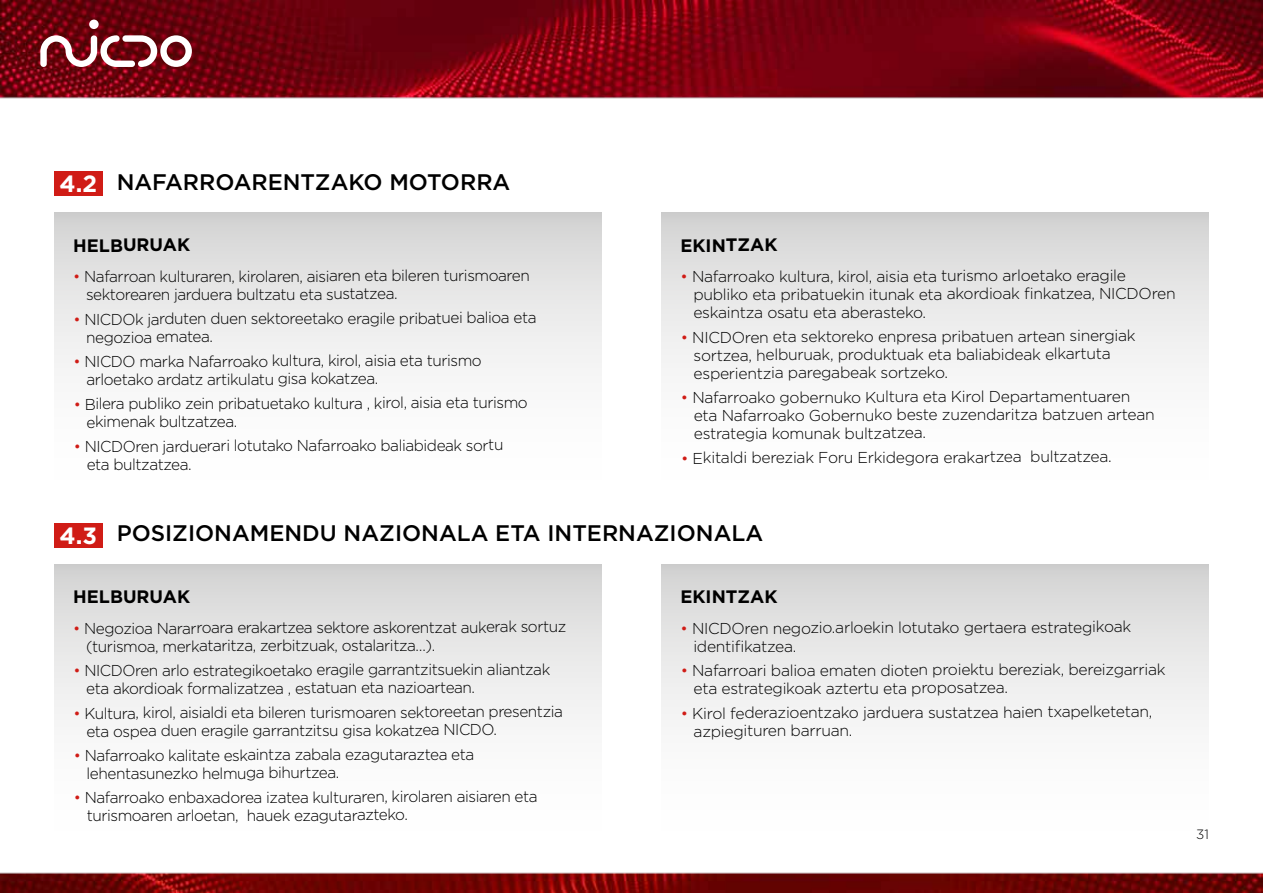
<style>
.page{position:relative;width:1263px;height:893px;background:#fff}
.page>*{position:absolute;margin:0;border:0;box-sizing:border-box;transform-origin:0 0}
.t1{font:700 23.55px "Gotham";color:#fff}
.t2{font:500 22.5px "Gotham";color:#000}
.t3{font:700 18px "Gotham";letter-spacing:-.005em;color:#000}
.t4{font:300 15.75px/18.1px "Gotham";letter-spacing:-.035em;color:#000}
.t5{font:300 13.5px "Gotham";color:#000}
.s1{color:#d01c16}
</style>
<div class="page">
<img style="left:0;top:0;width:1263px;height:893px">
<div style="left:661px;top:564px;width:548px;height:274px;background:linear-gradient(to bottom,#d8d8d8,#fff)"></div>
<div style="left:54px;top:172px;width:49px;height:24px;background:#d01c16"></div>
<div style="left:54px;top:523px;width:49px;height:25px;background:#d01c16"></div>
<div style="left:54px;top:213px;width:548px;height:274px;background:linear-gradient(to bottom,#d8d8d8,#fff)"></div>
<div style="left:54px;top:564px;width:548px;height:274px;background:linear-gradient(to bottom,#d8d8d8,#fff)"></div>
<div style="left:661px;top:213px;width:548px;height:274px;background:linear-gradient(to bottom,#d8d8d8,#fff)"></div>
<svg style="left:40px;top:35px;width:152px;height:32px"></svg>
<div style="left:89px;top:20px;width:10px;height:9px;background:#fff;border-radius:50%"></div>
<h1 class="t1" style="left:60px;top:168px;width:39px">4.2</h1>
<h2 class="t2" style="left:117px;top:167px;width:395px">NAFARROARENTZAKO MOTORRA</h2>
<p class="t3" style="left:73px;top:233px;width:119px">HELBURUAK</p>
<p class="t4" style="left:86px;top:267px;width:445px;text-indent:-13px"><span class="s1">•</span> Nafarroan kulturaren, kirolaren, aisiaren eta bileren turismoaren sektorearen jarduera bultzatu eta sustatzea.</p>
<p class="t4" style="left:86px;top:309px;width:452px;line-height:18.6px;text-indent:-13px"><span class="s1">•</span> NICDOk jarduten duen sektoreetako eragile pribatuei balioa eta negozioa ematea.</p>
<p class="t4" style="left:86px;top:351px;width:397px;text-indent:-13px"><span class="s1">•</span> NICDO marka Nafarroako kultura, kirol, aisia eta turismo arloetako ardatz artikulatu gisa kokatzea.</p>
<p class="t4" style="left:87px;top:393px;width:443px;text-indent:-13px"><span class="s1">•</span> Bilera publiko zein pribatuetako kultura , kirol, aisia eta turismo ekimenak bultzatzea.</p>
<p class="t4" style="left:87px;top:436px;width:418px;text-indent:-13px"><span class="s1">•</span> NICDOren jarduerari lotutako Nafarroako baliabideak sortu eta bultzatzea.</p>
<p class="t3" style="left:680px;top:233px;width:99px">EKINTZAK</p>
<p class="t4" style="left:693px;top:267px;width:484px;text-indent:-13px"><span class="s1">•</span> Nafarroako kultura, kirol, aisia eta turismo arloetako eragile publiko eta pribatuekin itunak eta akordioak finkatzea, NICDOren eskaintza osatu eta aberasteko.</p>
<p class="t4" style="left:693px;top:327px;width:444px;text-indent:-13px"><span class="s1">•</span> NICDOren eta sektoreko enpresa pribatuen artean sinergiak sortzea, helburuak, produktuak eta baliabideak elkartuta esperientzia paregabeak sortzeko.</p>
<p class="t4" style="left:694px;top:387px;width:463px;text-indent:-13px"><span class="s1">•</span> Nafarroako gobernuko Kultura eta Kirol Departamentuaren eta Nafarroako Gobernuko beste zuzendaritza batzuen artean estrategia komunak bultzatzea.</p>
<p class="t4" style="left:681px;top:448px;width:432px"><span class="s1">•</span> Ekitaldi bereziak Foru Erkidegora erakartzea bultzatzea.</p>
<h1 class="t1" style="left:60px;top:520px;width:39px">4.3</h1>
<h2 class="t2" style="left:117px;top:519px;width:648px">POSIZIONAMENDU NAZIONALA ETA INTERNAZIONALA</h2>
<p class="t3" style="left:73px;top:585px;width:119px">HELBURUAK</p>
<p class="t4" style="left:86px;top:618px;width:482px;text-indent:-13px"><span class="s1">•</span> Negozioa Nararroara erakartzea sektore askorentzat aukerak sortuz (turismoa, merkataritza, zerbitzuak, ostalaritza…).</p>
<p class="t4" style="left:86px;top:660px;width:466px;text-indent:-13px"><span class="s1">•</span> NICDOren arlo estrategikoetako eragile garrantzitsuekin aliantzak eta akordioak formalizatzea , estatuan eta nazioartean.</p>
<p class="t4" style="left:86px;top:703px;width:478px;text-indent:-13px"><span class="s1">•</span> Kultura, kirol, aisialdi eta bileren turismoaren sektoreetan presentzia eta ospea duen eragile garrantzitsu gisa kokatzea NICDO.</p>
<p class="t4" style="left:87px;top:745px;width:389px;text-indent:-13px"><span class="s1">•</span> Nafarroako kalitate eskaintza zabala ezagutaraztea eta lehentasunezko helmuga bihurtzea.</p>
<p class="t4" style="left:87px;top:787px;width:452px;text-indent:-13px"><span class="s1">•</span> Nafarroako enbaxadorea izatea kulturaren, kirolaren aisiaren eta turismoaren arloetan, hauek ezagutarazteko.</p>
<p class="t3" style="left:680px;top:585px;width:99px">EKINTZAK</p>
<p class="t4" style="left:693px;top:618px;width:439px;line-height:18.6px;text-indent:-13px"><span class="s1">•</span> NICDOren negozio.arloekin lotutako gertaera estrategikoak identifikatzea.</p>
<p class="t4" style="left:693px;top:660px;width:474px;text-indent:-13px"><span class="s1">•</span> Nafarroari balioa ematen dioten proiektu bereziak, bereizgarriak eta estrategikoak aztertu eta proposatzea.</p>
<p class="t4" style="left:694px;top:703px;width:460px;line-height:18.6px;text-indent:-13px"><span class="s1">•</span> Kirol federazioentzako jarduera sustatzea haien txapelketetan, azpiegituren barruan.</p>
<p class="t5" style="left:1196px;top:826px;width:14px">31</p>
</div>
